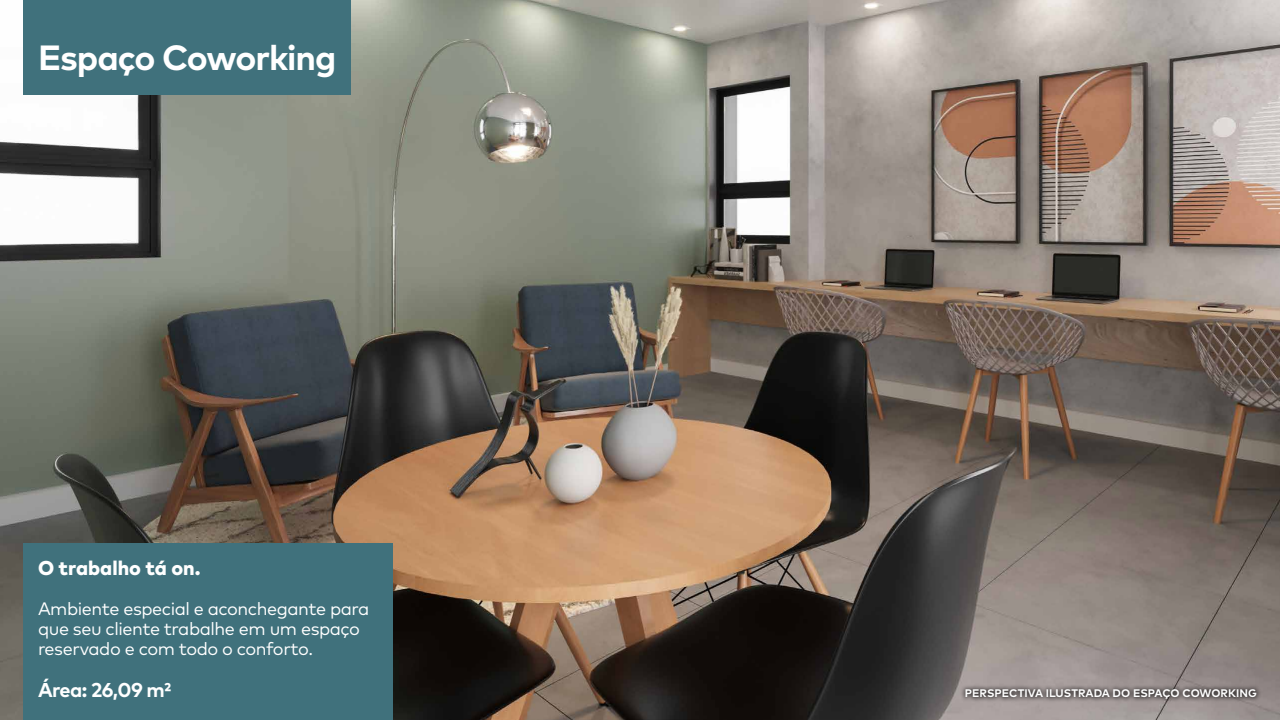
<style>
.page{position:relative;width:1280px;height:720px;background:#fff}
.page>*{position:absolute;margin:0;border:0;box-sizing:border-box;transform-origin:0 0}
.t1{font:700 35px "Mark Pro";letter-spacing:-.03em;color:#fff}
.t2{font:800 20px "Mark Pro";color:#fff}
.t3{font:700 20px "Mark Pro";letter-spacing:-.03em;color:#fff}
.t4{font:18px/20px "Mark Pro";letter-spacing:-.025em;color:#fff}
.t5{font:700 11px "Mark Pro";letter-spacing:.005em;color:#fff}
</style>
<div class="page">
<img style="left:0;top:0;width:1280px;height:720px">
<div style="left:960px;top:684px;width:302px;height:20px;background:#000;opacity:.75"></div>
<div style="left:23px;top:544px;width:370px;height:176px;background:#40717c"></div>
<div style="left:23px;top:0;width:328px;height:95px;background:#40717c"></div>
<h1 class="t1" style="left:38px;top:31px;width:300px">Espaço Coworking</h1>
<p class="t2" style="left:38px;top:552px;width:164px">O trabalho tá on.</p>
<p class="t4" style="left:38px;top:597px;width:333px">Ambiente especial e aconchegante para que seu cliente trabalhe em um espaço reservado e com todo o conforto.</p>
<p class="t3" style="left:38px;top:675px;width:135px">Área: 26,09 m²</p>
<p class="t5" style="left:965px;top:685px;width:293px">PERSPECTIVA ILUSTRADA DO ESPAÇO COWORKING</p>
</div>
